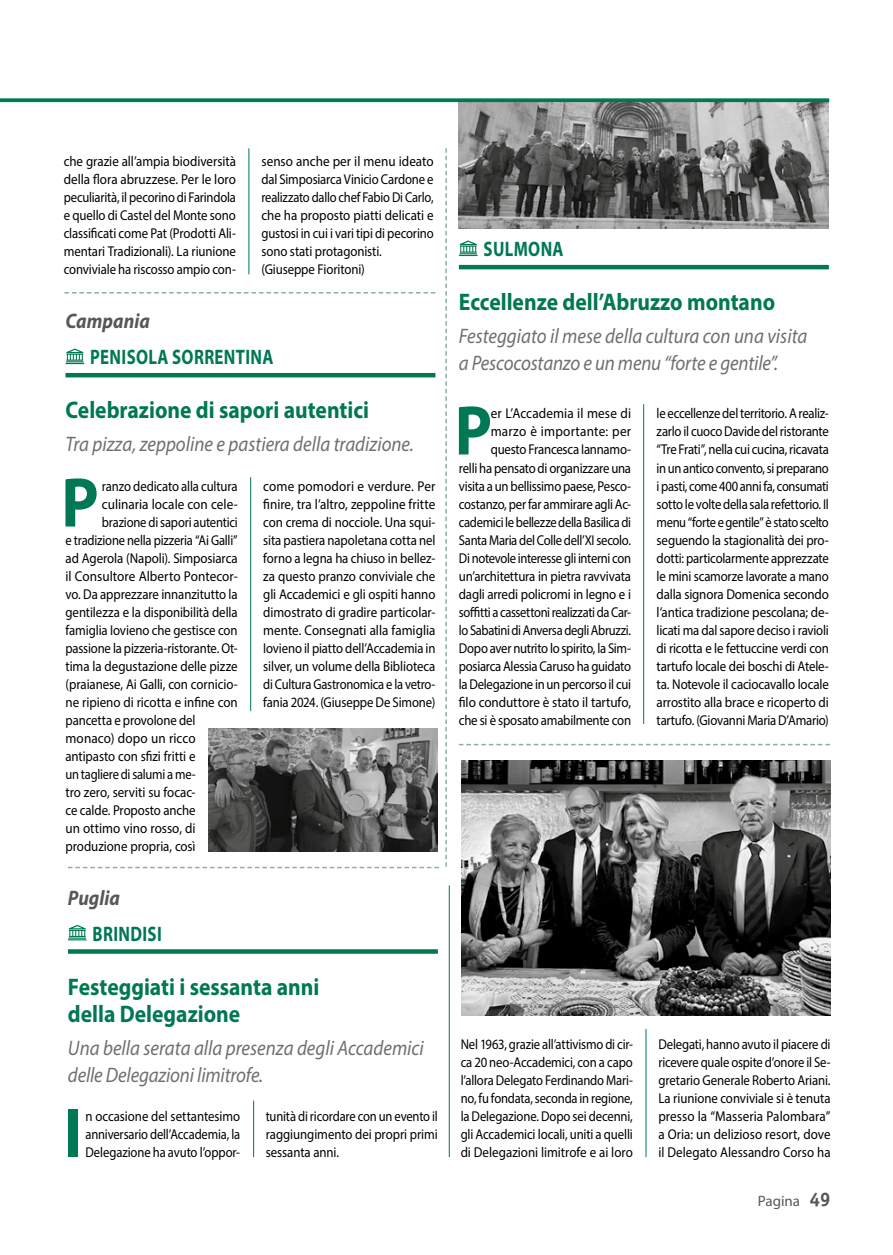
<style>
.page{position:relative;width:893px;height:1255px;background:#fff}
.page>*{position:absolute;margin:0;border:0;box-sizing:border-box;transform-origin:0 0}
.t1{font:700 70.8px "Myriad Pro";color:#007853;scale:.91 1}
.t2{font:700 24px/27px "Myriad Pro";color:#007853;scale:.9 1}
.t3{font:italic 21px/27px "Myriad Pro";color:#706f6f;scale:.9 1}
.t4{font:700 21px "Myriad Pro";letter-spacing:.02em;color:#007853;scale:.8 1}
.t5{font:italic 700 21px "Myriad Pro";color:#575756;scale:.9 1}
.t6{font:15px "Myriad Pro";color:#575756}
.t7{font:14.25px/18px "Myriad Pro";letter-spacing:-.01em;color:#000;text-align:justify;scale:.89 1}
.t8{font:14.25px/18px "Myriad Pro";letter-spacing:-.01em;color:#000;text-align:right;scale:.93 1}
.t9{font:14.25px/18px "Myriad Pro";letter-spacing:-.01em;color:#000;text-align:justify;scale:.91 1}
.t10{font:14.25px/18px "Myriad Pro";letter-spacing:-.01em;color:#000;text-align:justify;scale:.9 1}
.t11{font:14.25px/18px "Myriad Pro";letter-spacing:-.01em;color:#000;scale:.92 1}
.t12{font:14.25px/18px "Myriad Pro";letter-spacing:-.01em;color:#000;text-align:justify;scale:.88 1}
.s1{font-family:"Officina Sans ITC Std";font-weight:700;font-size:19.5px}
</style>
<div class="page">
<hr style="left:253px;top:1100px;width:1px;height:57px;background:#007853">
<hr style="left:646px;top:1028px;width:1px;height:129px;background:#007853">
<hr style="left:449px;top:885px;width:1px;height:272px;background:#007853">
<svg style="left:68px;top:866px;width:371px;height:2px"></svg>
<svg style="left:459px;top:743px;width:371px;height:2px"></svg>
<svg style="left:64px;top:292px;width:371px;height:1px"></svg>
<hr style="left:249px;top:148px;width:1px;height:126px;background:#007853">
<hr style="left:459px;top:265px;width:370px;height:4px;background:#007853">
<svg style="left:459px;top:240px;width:19px;height:16px"></svg>
<hr style="left:643px;top:404px;width:1px;height:320px;background:#007853">
<img style="left:459px;top:102px;width:370px;height:126px">
<svg style="left:68px;top:949px;width:370px;height:4px"></svg>
<svg style="left:68px;top:924px;width:19px;height:16px"></svg>
<img style="left:461px;top:760px;width:370px;height:255px">
<svg style="left:445px;top:148px;width:2px;height:718px"></svg>
<hr style="left:65px;top:373px;width:370px;height:4px;background:#007853">
<svg style="left:65px;top:348px;width:19px;height:16px"></svg>
<hr style="left:250px;top:477px;width:1px;height:234px;background:#007853">
<svg style="left:0;top:98px;width:829px;height:4px;background:#168362"></svg>
<img style="left:208px;top:728px;width:230px;height:123px">
<p class="t9" style="left:64px;top:152px;width:191px">che grazie all’ampia biodiversità della flora abruzzese. Per le loro peculiarità, il pecorino di Farindola e quello di Castel del Monte sono classificati come Pat (Prodotti Ali&shy;mentari Tradizionali). La riunione conviviale ha riscosso ampio con-</p>
<p class="t11" style="left:261px;top:152px;width:189px">senso anche per il menu ideato dal Simposiarca Vinicio Cardone e realizzato dallo chef Fabio Di Carlo, che ha proposto piatti delicati e gustosi in cui i vari tipi di pecorino sono stati protagonisti. (Giuseppe Fioritoni)</p>
<h3 class="t5" style="left:65px;top:308px;width:95px">Campania</h3>
<h3 class="t4" style="left:90px;top:343px;width:231px">PENISOLA SORRENTINA</h3>
<h2 class="t2" style="left:65px;top:396px;width:339px">Celebrazione di sapori autentici</h2>
<h3 class="t3" style="left:65px;top:430px;width:389px">Tra pizza, zeppoline e pastiera della tradizione.</h3>
<h1 class="t1" style="left:61px;top:456px;width:43px">P</h1>
<p class="t10" style="left:102px;top:476px;width:152px">ranzo dedicato alla cultura</p>
<p class="t8" style="left:263px;top:476px;width:187px;text-align:justify">come pomodori e verdure. Per finire, tra l’altro, zeppoline fritte con crema di nocciole. Una squi&shy;sita pastiera napoletana cotta nel forno a legna ha chiuso in bellez&shy;za questo pranzo conviviale che gli Accademici e gli ospiti hanno dimostrato di gradire particolar&shy;mente. Consegnati alla famiglia Iovieno il piatto dell’Accademia in silver, un volume della Biblioteca di Cultura Gastronomica e la vetro&shy;fania 2024. (Giuseppe De Simone)</p>
<p class="t8" style="left:102px;top:494px;width:148px">culinaria locale con cele-</p>
<p class="t12" style="left:102px;top:512px;width:156px">brazione di sapori autentici</p>
<p class="t7" style="left:65px;top:530px;width:195px">e tradizione nella pizzeria “Ai Galli”</p>
<p class="t9" style="left:65px;top:548px;width:191px">ad Agerola (Napoli). Simposiarca</p>
<p class="t8" style="left:65px;top:566px;width:187px">il Consultore Alberto Pontecor-</p>
<p class="t10" style="left:65px;top:584px;width:193px">vo. Da apprezzare innanzitutto la</p>
<p class="t10" style="left:65px;top:602px;width:193px">gentilezza e la disponibilità della</p>
<p class="t10" style="left:65px;top:620px;width:193px">famiglia Iovieno che gestisce con</p>
<p class="t7" style="left:65px;top:638px;width:195px">passione la pizzeria-ristorante. Ot-</p>
<p class="t9" style="left:65px;top:656px;width:191px">tima la degustazione delle pizze</p>
<p class="t9" style="left:65px;top:674px;width:191px">(praianese, Ai Galli, con cornicio-</p>
<p class="t9" style="left:65px;top:692px;width:191px">ne ripieno di ricotta e infine con</p>
<p class="t10" style="left:65px;top:710px;width:146px">pancetta e provolone del</p>
<p class="t8" style="left:65px;top:728px;width:141px">monaco) dopo un ricco</p>
<p class="t9" style="left:65px;top:746px;width:144px">antipasto con sfizi fritti e</p>
<p class="t12" style="left:65px;top:764px;width:149px">un tagliere di salumi a me-</p>
<p class="t9" style="left:65px;top:782px;width:144px">tro zero, serviti su focac-</p>
<p class="t10" style="left:65px;top:800px;width:146px">ce calde. Proposto anche</p>
<p class="t11" style="left:65px;top:818px;width:143px">un ottimo vino rosso, di</p>
<p class="t9" style="left:65px;top:836px;width:144px">produzione propria, così</p>
<h3 class="t5" style="left:68px;top:884px;width:59px">Puglia</h3>
<h3 class="t4" style="left:93px;top:919px;width:88px">BRINDISI</h3>
<h2 class="t2" style="left:68px;top:972px;width:281px">Festeggiati i sessanta anni della Delegazione</h2>
<h3 class="t3" style="left:68px;top:1033px;width:397px">Una bella serata alla presenza degli Accademici delle Delegazioni limitrofe.</h3>
<h1 class="t1" style="left:64px;top:1086px;width:22px">I</h1>
<p class="t10" style="left:86px;top:1106px;width:173px">n occasione del settantesimo anniversario dell’Accademia, la Delegazione ha avuto l’oppor-</p>
<p class="t12" style="left:266px;top:1106px;width:197px">tunità di ricordare con un evento il raggiungimento dei propri primi sessanta anni.</p>
<h3 class="t4" style="left:484px;top:235px;width:102px">SULMONA</h3>
<h2 class="t2" style="left:459px;top:288px;width:353px">Eccellenze dell’Abruzzo montano</h2>
<h3 class="t3" style="left:459px;top:322px;width:389px">Festeggiato il mese della cultura con una visita a Pescocostanzo e un menu “forte e gentile”.</h3>
<h1 class="t1" style="left:455px;top:384px;width:43px">P</h1>
<p class="t8" style="left:459px;top:404px;width:187px">er L’Accademia il mese di marzo è importante: per questo Francesca Iannamo-<br>relli ha pensato di organizzare una visita a un bellissimo paese, Pesco&shy;costanzo, per far ammirare agli Ac&shy;cademici le bellezze della Basilica di Santa Maria del Colle dell’XI secolo.<br>Di notevole interesse gli interni con un’architettura in pietra ravvivata dagli arredi policromi in legno e i soffitti a cassettoni realizzati da Car&shy;lo Sabatini di Anversa degli Abruzzi.<br>Dopo aver nutrito lo spirito, la Sim&shy;posiarca Alessia Caruso ha guidato la Delegazione in un percorso il cui filo conduttore è stato il tartufo, che si è sposato amabilmente con</p>
<p class="t7" style="left:657px;top:404px;width:195px">le eccellenze del territorio. A realiz&shy;zarlo il cuoco Davide del ristorante “Tre Frati”, nella cui cucina, ricavata in un antico convento, si preparano i pasti, come 400 anni fa, consumati sotto le volte della sala refettorio. Il menu “forte e gentile” è stato scelto seguendo la stagionalità dei pro&shy;dotti: particolarmente apprezzate le mini scamorze lavorate a mano dalla signora Domenica secondo l’antica tradizione pescolana; de&shy;licati ma dal sapore deciso i ravioli di ricotta e le fettuccine verdi con tartufo locale dei boschi di Atele&shy;ta. Notevole il caciocavallo locale arrostito alla brace e ricoperto di tartufo. (Giovanni Maria D’Amario)</p>
<p class="t7" style="left:461px;top:1034px;width:195px">Nel 1963, grazie all’attivismo di cir&shy;ca 20 neo-Accademici, con a capo l’allora Delegato Ferdinando Mari&shy;no, fu fondata, seconda in regione, la Delegazione. Dopo sei decenni, gli Accademici locali, uniti a quelli di Delegazioni limitrofe e ai loro</p>
<p class="t7" style="left:658px;top:1034px;width:195px">Delegati, hanno avuto il piacere di ricevere quale ospite d’onore il Se&shy;gretario Generale Roberto Ariani.<br>La riunione conviviale si è tenuta presso la “Masseria Palombara” a Oria: un delizioso resort, dove il Delegato Alessandro Corso ha</p>
<p class="t6" style="left:758px;top:1191px;width:74px">Pagina <span class="s1">49</span></p>
</div>
